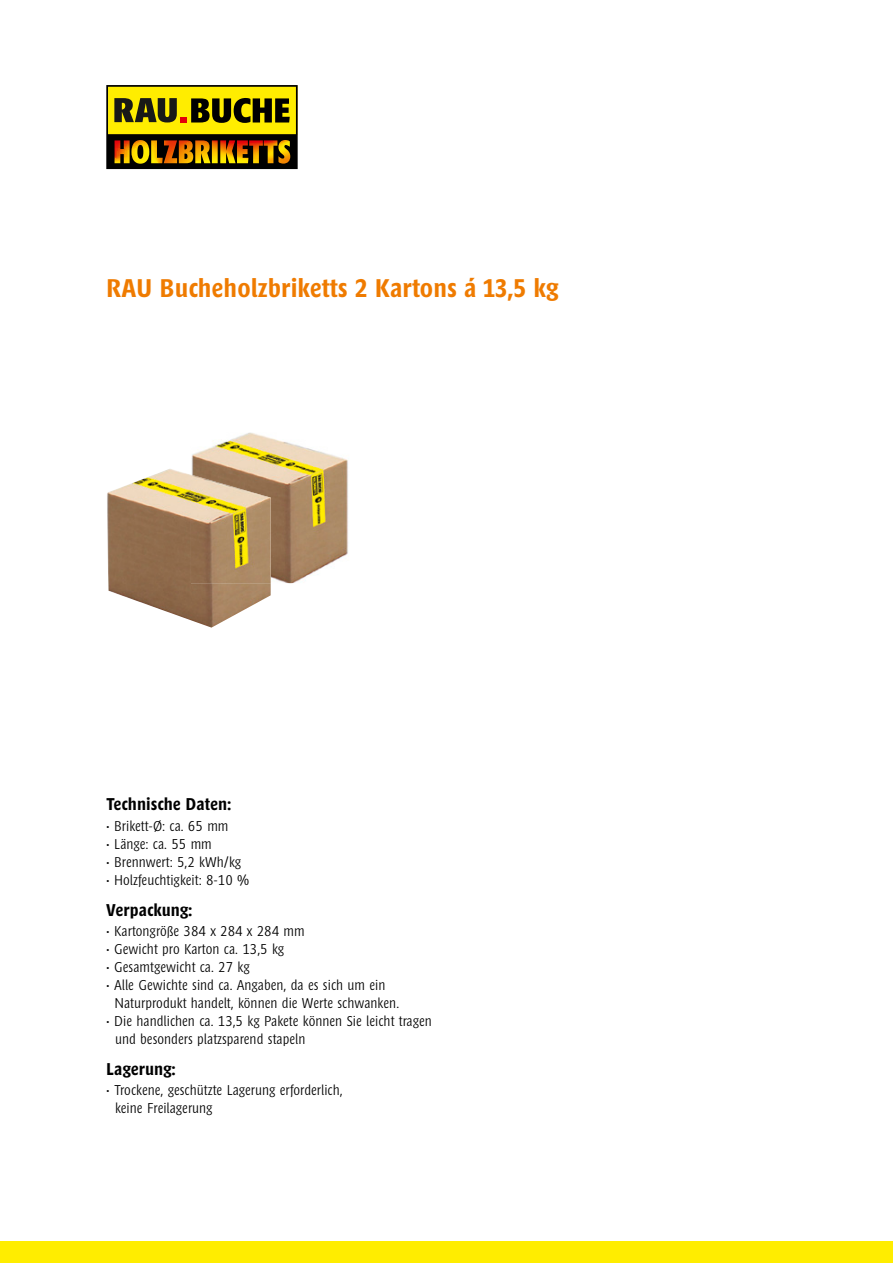
<style>
.page{position:relative;width:893px;height:1263px;background:#fff}
.page>*{position:absolute;margin:0;border:0;box-sizing:border-box;transform-origin:0 0}
.t1{font:700 27px "Minimala";color:#ef7b00}
.t2{font:700 18px "Minimala";letter-spacing:-.005em;color:#000}
.t3{font:15px/18px "Minimala Light Tf";color:#000}
</style>
<div class="page">
<svg style="left:106px;top:85px;width:192px;height:84px;background:#897303"></svg>
<div style="left:0;top:1242px;width:893px;height:21px;background:#ffed00"></div>
<img style="left:191px;top:433px;width:157px;height:150px">
<img style="left:107px;top:469px;width:164px;height:159px">
<img style="left:191px;top:485px;width:80px;height:98px">
<h1 class="t1" style="left:106px;top:274px;width:454px">RAU Bucheholzbriketts 2 Kartons á 13,5 kg</h1>
<p class="t2" style="left:106px;top:795px;width:127px">Technische Daten:</p>
<p class="t3" style="left:106px;top:816px;width:124px">• Brikett-Ø: ca. 65 mm</p>
<p class="t3" style="left:106px;top:834px;width:107px">• Länge: ca. 55 mm</p>
<p class="t3" style="left:106px;top:852px;width:137px">• Brennwert: 5,2 kWh/kg</p>
<p class="t3" style="left:106px;top:870px;width:145px">• Holzfeuchtigkeit: 8-10 %</p>
<p class="t3" style="left:106px;top:922px;width:200px">• Kartongröße 384 x 284 x 284 mm</p>
<p class="t3" style="left:106px;top:940px;width:180px">• Gewicht pro Karton ca. 13,5 kg</p>
<p class="t3" style="left:106px;top:958px;width:145px">• Gesamtgewicht ca. 27 kg</p>
<p class="t3" style="left:114px;top:976px;width:286px;text-indent:-8px">• Alle Gewichte sind ca. Angaben, da es sich um ein<br>Naturprodukt handelt, können die Werte schwanken.</p>
<p class="t3" style="left:115px;top:1012px;width:318px;text-indent:-9px">• Die handlichen ca. 13,5 kg Pakete können Sie leicht tragen und besonders platzsparend stapeln</p>
<p class="t3" style="left:115px;top:1081px;width:229px;text-indent:-9px">• Trockene, geschützte Lagerung erforderlich, keine Freilagerung</p>
<p class="t2" style="left:106px;top:900px;width:88px">Verpackung:</p>
<p class="t2" style="left:106px;top:1059px;width:71px">Lagerung:</p>
</div>
